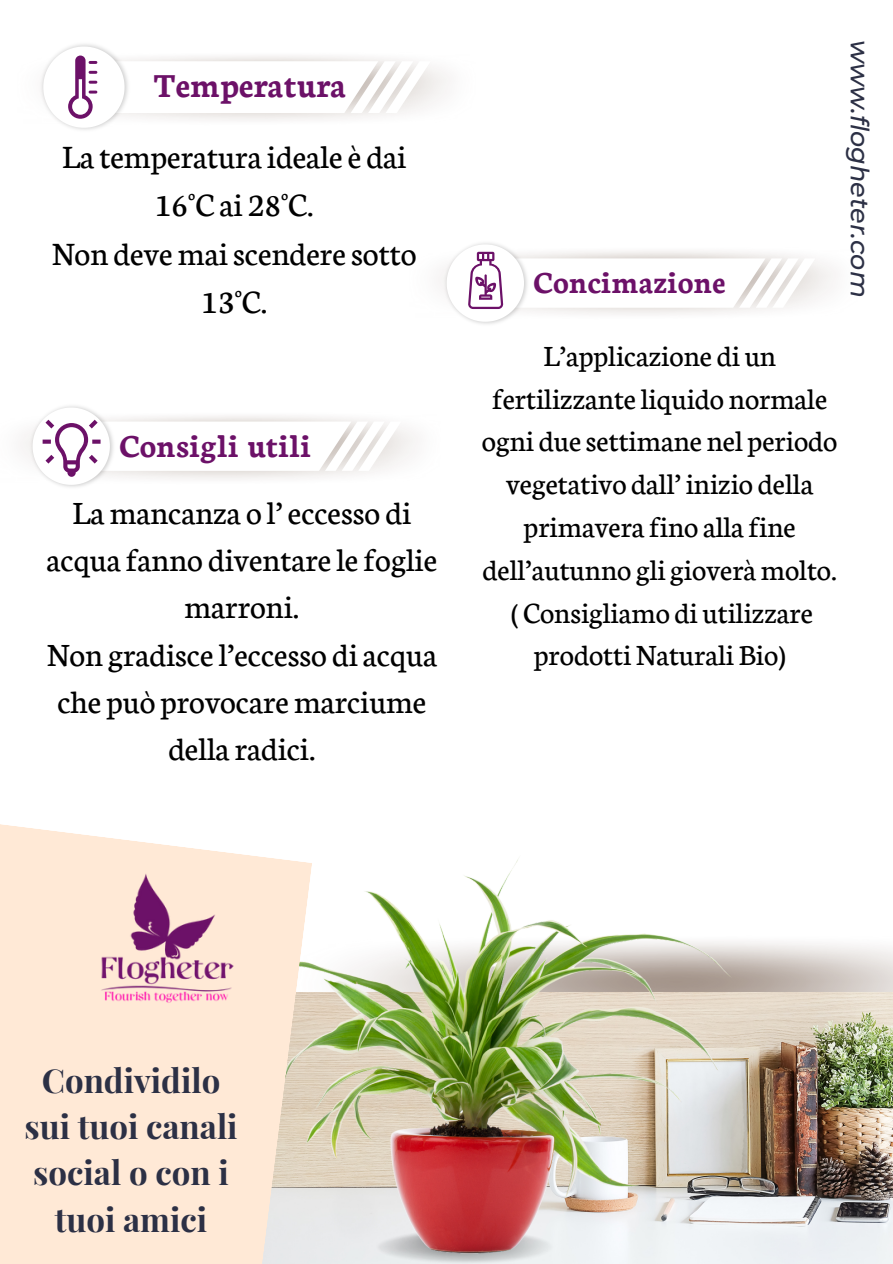
<style>
.page{position:relative;width:893px;height:1264px;background:#fff}
.page>*{position:absolute;margin:0;border:0;box-sizing:border-box;transform-origin:0 0}
.t1{font:700 35.85px "Neuton";color:#6c1168}
.t2{font:34.65px/48.3px "Neuton";color:#000;text-align:center}
.t3{font:34.5px/47.2px "Neuton";color:#000;text-align:center}
.t4{font:700 34.05px "Neuton";color:#6c1168}
.t5{font:700 33px/46.2px "Playfair Display";color:#2c3045;text-align:center}
.t6{font:700 32.55px "Neuton";color:#6c1168}
.t7{font:31.2px/42.8px "Neuton";color:#000;text-align:center}
.t8{font:italic 500 25.5px "Montserrat";color:#2c3045}
</style>
<div class="page">
<img style="left:765px;top:992px;width:127px;height:271px">
<img style="left:312px;top:858px;width:453px;height:405px">
<svg style="left:0;top:824px;width:312px;height:439px;fill:#ffe9d6"></svg>
<img style="left:59px;top:837px;width:213px;height:212px">
<svg style="left:33px;top:407px;width:368px;height:78px"></svg>
<svg style="left:446px;top:244px;width:369px;height:78px"></svg>
<svg style="left:43px;top:46px;width:387px;height:82px"></svg>
<h2 class="t1" style="left:153px;top:60px;width:194px">Temperatura</h2>
<p class="t2" style="left:52px;top:130px;width:366px">La temperatura idealeè dai<br>16°C ai 28°C.<br>Non devemaiscenderesotto<br>13°C.</p>
<p class="t4" style="left:119px;top:422px;width:193px">Consigli utili</p>
<h1 class="t3" style="left:47px;top:486px;width:392px">Lamancanza o l’eccesso di acqua fanno diventarelefoglie marroni.<br>Non gradiscel’eccesso di acqua che può provocaremarciume della radici.</h1>
<p class="t6" style="left:533px;top:259px;width:193px">Concimazione</p>
<p class="t8" style="left:875px;top:40px;width:259px;rotate:90deg">www.flogheter.com</p>
<h3 class="t7" style="left:482px;top:332px;width:357px">L’applicazione di un fertilizzanteliquido normale ogni duesettimane nel periodo vegetativo dall’ inizio della primavera fino alla fine dell’autunno gli gioveràmolto. ( Consigliamo di utilizzare prodottiNaturali Bio)</h3>
<h1 class="t5" style="left:24px;top:1056px;width:215px">Condividilo sui tuoi canali social o con i tuoi amici</h1>
</div>
